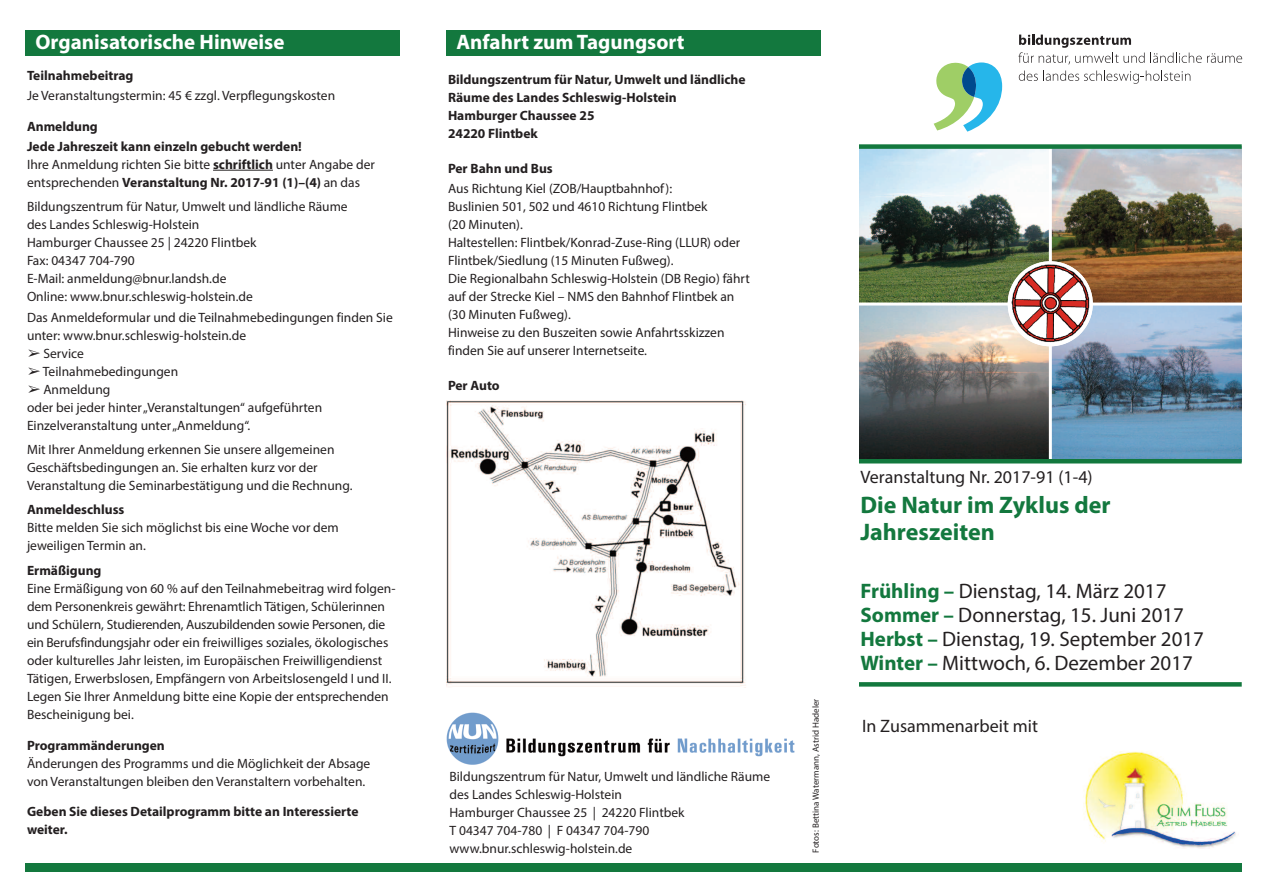
<style>
.page{position:relative;width:1263px;height:893px;background:#fff}
.page>*{position:absolute;margin:0;border:0;box-sizing:border-box;transform-origin:0 0}
.t1{font:700 24px/27px "Myriad Pro";color:#13783e}
.t2{font:21px/24px "Myriad Pro";color:#231f20}
.t3{font:700 21px "Myriad Pro";color:#fff}
.t4{font:18px "Myriad Pro";color:#231f20}
.t5{font:13.5px/18px "Myriad Pro";color:#231f20}
.t6{font:700 13.5px/18px "Myriad Pro";color:#231f20}
.t7{font:9px "Myriad Pro";color:#231f20}
.s1{font-weight:700}
.s2{font-family:"MS Gothic"}
.s3{font-weight:700;color:#13783e}
</style>
<div class="page">
<img style="left:859px;top:149px;width:383px;height:310px">
<div style="left:859px;top:682px;width:383px;height:5px;background:#13783e"></div>
<svg style="left:1018px;top:35px;width:224px;height:30px"></svg>
<svg style="left:1019px;top:71px;width:171px;height:13px"></svg>
<svg style="left:934px;top:62px;width:68px;height:70px"></svg>
<div style="left:446px;top:30px;width:375px;height:25px;background:#13783e"></div>
<div style="left:26px;top:863px;width:1216px;height:9px;background:#13783e"></div>
<img style="left:446px;top:712px;width:349px;height:53px">
<img style="left:446px;top:400px;width:300px;height:287px">
<img style="left:1083px;top:751px;width:153px;height:98px">
<hr style="left:1049px;top:147px;width:3px;height:312px;background:#fff">
<hr style="left:853px;top:303px;width:393px;height:3px;background:#fff">
<div style="left:859px;top:144px;width:383px;height:5px;background:#13783e"></div>
<hr style="left:859px;top:459px;width:383px;height:4px;background:#13783e">
<img style="left:1008px;top:261px;width:85px;height:85px">
<hr style="left:213px;top:170px;width:60px;height:1px;background:#231f20">
<div style="left:26px;top:30px;width:374px;height:25px;background:#13783e"></div>
<h2 class="t3" style="left:36px;top:34px;width:250px">Organisatorische Hinweise</h2>
<p class="t6" style="left:27px;top:67px;width:108px">Teilnahmebeitrag</p>
<p class="t5" style="left:27px;top:87px;width:310px">Je Veranstaltungstermin: 45 € zzgl. Verpflegungskosten</p>
<p class="t6" style="left:27px;top:117px;width:276px;line-height:20.1px">Anmeldung<br>Jede Jahreszeit kann einzeln gebucht werden!</p>
<p class="t5" style="left:27px;top:156px;width:349px">Ihre Anmeldung richten Sie bitte <span class="s1">schriftlich</span> unter Angabe der entsprechenden <span class="s1">Veranstaltung Nr. 2017-91 (1)–(4)</span> an das</p>
<p class="t5" style="left:27px;top:199px;width:322px">Bildungszentrum für Natur, Umwelt und ländliche Räume des Landes Schleswig-Holstein<br>Hamburger Chaussee 25 | 24220 Flintbek<br>Fax: 04347 704-790<br>E-Mail: anmeldung@bnur.landsh.de<br>Online: www.bnur.schleswig-holstein.de</p>
<p class="t5" style="left:27px;top:309px;width:367px">Das Anmeldeformular und die Teilnahmebedingungen finden Sie unter: www.bnur.schleswig-holstein.de</p>
<p class="t5" style="left:27px;top:345px;width:58px"><span class="s2">➢</span> Service</p>
<p class="t5" style="left:27px;top:363px;width:153px"><span class="s2">➢</span> Teilnahmebedingungen</p>
<p class="t5" style="left:27px;top:381px;width:297px"><span class="s2">➢</span> Anmeldung<br>oder bei jeder hinter„Veranstaltungen“ aufgeführten<br>Einzelveranstaltung unter„Anmeldung“.</p>
<p class="t5" style="left:27px;top:442px;width:327px">Mit Ihrer Anmeldung erkennen Sie unsere allgemeinen<br>Geschäftsbedingungen an. Sie erhalten kurz vor der<br>Veranstaltung die Seminarbestätigung und die Rechnung.</p>
<p class="t6" style="left:27px;top:502px;width:99px">Anmeldeschluss</p>
<p class="t5" style="left:27px;top:520px;width:313px">Bitte melden Sie sich möglichst bis eine Woche vor dem jeweiligen Termin an.</p>
<p class="t6" style="left:27px;top:562px;width:76px">Ermäßigung</p>
<p class="t5" style="left:27px;top:580px;width:370px">Eine Ermäßigung von 60 % auf den Teilnahmebeitrag wird folgen&shy;dem Personenkreis gewährt: Ehrenamtlich Tätigen, Schülerinnen und Schülern, Studierenden, Auszubildenden sowie Personen, die ein Berufsfindungsjahr oder ein freiwilliges soziales, ökologisches oder kulturelles Jahr leisten, im Europäischen Freiwilligendienst Tätigen, Erwerbslosen, Empfängern von Arbeitslosengeld I und II.<br>Legen Sie Ihrer Anmeldung bitte eine Kopie der entsprechenden Bescheinigung bei.</p>
<p class="t6" style="left:27px;top:737px;width:139px">Programmänderungen</p>
<p class="t5" style="left:27px;top:755px;width:345px">Änderungen des Programms und die Möglichkeit der Absage von Veranstaltungen bleiben den Veranstaltern vorbehalten.</p>
<p class="t6" style="left:27px;top:804px;width:333px">Geben Sie dieses Detailprogramm bitte an Interessierte weiter.</p>
<h2 class="t3" style="left:456px;top:34px;width:230px">Anfahrt zum Tagungsort</h2>
<p class="t6" style="left:448px;top:71px;width:299px">Bildungszentrum für Natur, Umwelt und ländliche<br>Räume des Landes Schleswig-Holstein<br>Hamburger Chaussee 25<br>24220 Flintbek</p>
<p class="t6" style="left:448px;top:160px;width:106px">Per Bahn und Bus</p>
<p class="t5" style="left:448px;top:181px;width:303px">Aus Richtung Kiel (ZOB/Hauptbahnhof):<br>Buslinien 501, 502 und 4610 Richtung Flintbek<br>(20 Minuten).<br>Haltestellen: Flintbek/Konrad-Zuse-Ring (LLUR) oder Flintbek/Siedlung (15 Minuten Fußweg).<br>Die Regionalbahn Schleswig-Holstein (DB Regio) fährt auf der Strecke Kiel – NMS den Bahnhof Flintbek an (30 Minuten Fußweg).<br>Hinweise zu den Buszeiten sowie Anfahrtsskizzen finden Sie auf unserer Internetseite.</p>
<p class="t6" style="left:448px;top:378px;width:53px">Per Auto</p>
<p class="t5" style="left:449px;top:768px;width:322px">Bildungszentrum für Natur, Umwelt und ländliche Räume des Landes Schleswig-Holstein<br>Hamburger Chaussee 25 | 24220 Flintbek<br>T 04347 704-780 | F 04347 704-790 www.bnur.schleswig-holstein.de</p>
<p class="t7" style="left:812px;top:852px;width:155px;rotate:-90deg">Fotos: Bettina Watermann, Astrid Hadeler</p>
<h3 class="t4" style="left:860px;top:470px;width:234px">Veranstaltung Nr. 2017-91 (1-4)</h3>
<h1 class="t1" style="left:860px;top:493px;width:252px">Die Natur im Zyklus der<br>Jahreszeiten</h1>
<h2 class="t2" style="left:860px;top:580px;width:345px"><span class="s3">Frühling –</span> Dienstag, 14. März 2017<br><span class="s3">Sommer –</span> Donnerstag, 15. Juni 2017<br><span class="s3">Herbst –</span> Dienstag, 19. September 2017<br><span class="s3">Winter –</span> Mittwoch, 6. Dezember 2017</h2>
<h3 class="t4" style="left:862px;top:719px;width:177px">In Zusammenarbeit mit</h3>
</div>
